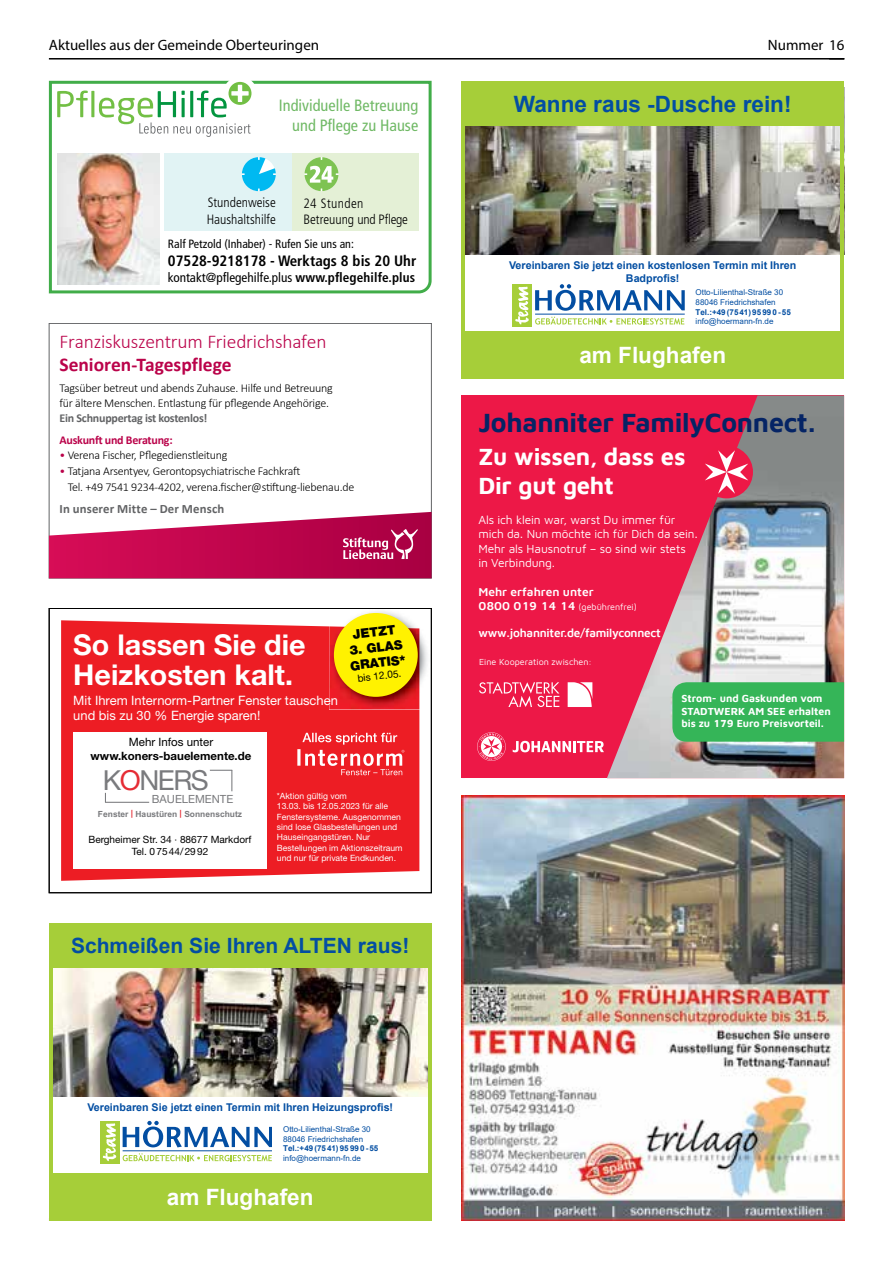
<style>
.page{position:relative;width:893px;height:1263px;background:#fff}
.page>*{position:absolute;margin:0;border:0;box-sizing:border-box;transform-origin:0 0}
.t1{font:700 28.65px/30.2px "Helvetica Neue LT";color:#fff}
.t2{font:27.6px "Helvetica Neue LT";letter-spacing:-.05em;color:#797a7d}
.t3{font:700 27px "Maven Johanniter";letter-spacing:-.01em;color:#052465}
.t4{font:700 24px/28.8px "Maven Johanniter";letter-spacing:-.01em;color:#fff}
.t5{font:700 22.5px "Arial";color:#fff}
.t6{font:700 22.5px "Arial";color:#034ea2}
.t7{font:700 21px "Arial";color:#034ea2}
.t8{font:300 19.5px "Calibri";letter-spacing:-.01em;color:#ba034a}
.t9{font:700 19.5px "Calibri";color:#ba034a}
.t10{font:condensed 16.35px/19.6px "Frutiger LT Std";color:#70b965;text-align:right}
.t11{font:15px "Myriad Pro";color:#000}
.t12{font:700 condensed 15px "Frutiger LT Std";color:#000}
.t13{font:300 condensed 13.5px/16.2px "Frutiger LT Std";color:#000}
.t14{font:condensed 13.2px "Frutiger LT Std";color:#000}
.t15{font:12.9px/15.5px "Helvetica Neue LT";color:#fff}
.t16{font:900 12.9px/15.5px "Helvetica Neue LT";color:#000}
.t17{font:700 12.75px "Calibri";letter-spacing:.015em;color:#626365}
.t18{font:300 12px/15px "Calibri";letter-spacing:-.02em;color:#000}
.t19{font:12px/14.4px "Maven Johanniter";letter-spacing:-.01em;color:#fff}
.t20{font:condensed 12px "Frutiger LT Std";color:#000}
.t21{font:600 12px "Maven Johanniter";letter-spacing:-.02em;color:#fff}
.t22{font:700 12px "Calibri";letter-spacing:-.02em;color:#626365}
.t23{font:700 12px "Calibri";letter-spacing:-.02em;color:#ba034a}
.t24{font:600 12px "Maven Johanniter";color:#fff}
.t25{font:700 11.55px "Helvetica Neue";color:#000}
.t26{font:11.55px "Helvetica Neue";color:#000}
.t27{font:11.25px "Helvetica Neue LT";color:#797a7d}
.t28{font:700 10.65px/12.8px "Arial";color:#034ea2;text-align:center}
.t29{font:700 10.5px/12.6px "Maven Johanniter";color:#fff}
.t30{font:10.05px/12px "Helvetica Neue LT";color:#000;text-align:center}
.t31{font:9px "Maven Johanniter";color:#fff}
.t32{font:8.55px/10.4px "Helvetica Neue";color:#fff}
.t33{font:700 8.4px "Arial";color:#797a7d}
.t34{font:7.95px/9.6px "Arial";color:#034ea2}
.t35{font:700 7.95px "Arial";color:#034ea2}
.s1{font-weight:700}
.s2{color:#ba034a}
.s3{color:#e52c34}
.s4{font-family:"PT Sans"}
.s5{font-size:11.1px}
.s6{font-weight:600;font-size:12px}
</style>
<div class="page">
<hr style="left:49px;top:58px;width:795px;height:2px;background:#000">
<svg style="left:829px;top:59px;width:15px;height:1px"></svg>
<svg style="left:49px;top:81px;width:383px;height:212px"></svg>
<div style="left:291px;top:153px;width:128px;height:78px;background:#e4f0d6"></div>
<svg style="left:305px;top:157px;width:33px;height:34px"></svg>
<div style="left:164px;top:153px;width:127px;height:78px;background:#e1f3f4"></div>
<svg style="left:242px;top:157px;width:34px;height:35px"></svg>
<svg style="left:57px;top:91px;width:31px;height:26px"></svg>
<hr style="left:91px;top:91px;width:3px;height:26px;background:#72bf44">
<svg style="left:99px;top:81px;width:158px;height:56px"></svg>
<svg style="left:49px;top:512px;width:383px;height:66px"></svg>
<img style="left:465px;top:126px;width:375px;height:129px">
<div style="left:461px;top:331px;width:383px;height:47px;background:#a6ce39"></div>
<hr style="left:461px;top:115px;width:4px;height:236px;background:#a6ce39">
<hr style="left:840px;top:109px;width:4px;height:235px;background:#a6ce39">
<div style="left:461px;top:81px;width:383px;height:45px;background:#a6ce39"></div>
<div style="left:512px;top:284px;width:20px;height:43px;background:#a6ce39"></div>
<svg style="left:515px;top:284px;width:169px;height:41px"></svg>
<img style="left:52px;top:968px;width:376px;height:129px">
<div style="left:49px;top:1173px;width:383px;height:47px;background:#a6ce39"></div>
<hr style="left:49px;top:957px;width:3px;height:235px;background:#a6ce39">
<hr style="left:428px;top:951px;width:4px;height:235px;background:#a6ce39">
<div style="left:49px;top:923px;width:383px;height:45px;background:#a6ce39"></div>
<svg style="left:123px;top:1121px;width:149px;height:26px"></svg>
<hr style="left:123px;top:1150px;width:149px;height:1px;background:#034ea2">
<svg style="left:123px;top:1153px;width:149px;height:8px"></svg>
<div style="left:100px;top:1121px;width:19px;height:43px;background:#a6ce39"></div>
<svg style="left:103px;top:1123px;width:14px;height:38px"></svg>
<img style="left:461px;top:795px;width:383px;height:425px">
<div style="left:461px;top:395px;width:383px;height:383px;background:#ed1847"></div>
<img style="left:607px;top:395px;width:237px;height:383px">
<div style="left:672px;top:682px;width:172px;height:60px;background:#35b558"></div>
<div style="left:700px;top:446px;width:53px;height:52px;background:#ed1846;border-radius:50%"></div>
<svg style="left:705px;top:450px;width:43px;height:44px"></svg>
<svg style="left:513px;top:741px;width:91px;height:11px"></svg>
<svg style="left:477px;top:732px;width:29px;height:29px"></svg>
<svg style="left:479px;top:682px;width:80px;height:25px"></svg>
<svg style="left:568px;top:682px;width:24px;height:25px"></svg>
<div style="left:61px;top:620px;width:358px;height:261px;background:#ed1d24"></div>
<div style="left:73px;top:732px;width:194px;height:136px;background:#fff"></div>
<svg style="left:297px;top:733px;width:107px;height:42px;background:#f04f55"></svg>
<svg style="left:210px;top:770px;width:22px;height:21px"></svg>
<hr style="left:105px;top:802px;width:44px;height:1px;background:#797a7d">
<img style="left:329px;top:611px;width:98px;height:98px">
<img style="left:329px;top:626px;width:90px;height:83px">
<div style="left:334px;top:613px;width:84px;height:84px;background:#fff200;border-radius:50%"></div>
<div style="left:49px;top:608px;width:383px;height:285px;border:1px solid #000"></div>
<p class="t11" style="left:49px;top:35px;width:272px">Aktuelles aus der Gemeinde Oberteuringen</p>
<p class="t11" style="left:768px;top:35px;width:78px">Nummer 16</p>
<h3 class="t10" style="left:279px;top:96px;width:141px">Individuelle Betreuung und Pflege zu Hause</h3>
<p class="t13" style="left:207px;top:195px;width:71px">Stundenweise<br>Haushaltshilfe</p>
<p class="t20" style="left:168px;top:237px;width:187px">Ralf Petzold (Inhaber) - Rufen Sie uns an:</p>
<p class="t12" style="left:168px;top:252px;width:250px">07528-9218178 - Werktags 8 bis 20 Uhr</p>
<p class="t14" style="left:168px;top:270px;width:249px">kontakt@pflegehilfe.plus <span class="s1">www.pflegehilfe.plus</span></p>
<p class="t13" style="left:303px;top:195px;width:106px">24 Stunden<br>Betreuung und Pflege</p>
<h3 class="t8" style="left:60px;top:335px;width:268px">Franziskuszentrum Friedrichshafen</h3>
<h3 class="t9" style="left:60px;top:358px;width:174px">Senioren-Tagespflege</h3>
<p class="t18" style="left:60px;top:382px;width:275px">Tagsüber betreut und abends Zuhause. Hilfe und Betreuung für ältere Menschen. Entlastung für pflegende Angehörige.</p>
<p class="t22" style="left:60px;top:414px;width:149px">Ein Schnuppertag ist kostenlos!</p>
<p class="t23" style="left:60px;top:435px;width:115px">Auskunft und Beratung:</p>
<p class="t18" style="left:60px;top:449px;width:170px"><span class="s2">•</span> Verena Fischer, Pflegedienstleitung</p>
<p class="t18" style="left:68px;top:464px;width:288px;line-height:15.8px;text-indent:-8px"><span class="s2">•</span> Tatjana Arsentyev, Gerontopsychiatrische Fachkraft<br>Tel. +49 7541 9234-4202, verena.fischer@stiftung-liebenau.de</p>
<p class="t17" style="left:60px;top:504px;width:166px">In unserer Mitte – Der Mensch</p>
<p class="t16" style="left:352px;top:627px;width:45px;rotate:-7deg">JETZT</p>
<p class="t16" style="left:347px;top:643px;width:57px;rotate:-7deg">3. GLAS<br>GRATIS*</p>
<p class="t30" style="left:357px;top:672px;width:45px;rotate:-7deg">bis 12.05.</p>
<h1 class="t1" style="left:73px;top:629px;width:234px">So lassen Sie die<br>Heizkosten kalt.</h1>
<p class="t15" style="left:73px;top:692px;width:266px">Mit Ihrem Internorm-Partner Fenster tauschen und bis zu 30 % Energie sparen!</p>
<p class="t26" style="left:129px;top:735px;width:86px">Mehr Infos unter</p>
<p class="t25" style="left:91px;top:749px;width:162px">www.koners-bauelemente.de</p>
<p class="t32" style="left:277px;top:790px;width:127px">*Aktion gültig vom<br>13.03. bis 12.05.2023 für alle<br>Fenstersysteme. Ausgenommen sind lose Glasbestellungen und<br>Hauseingangstüren. Nur<br>Bestellungen im Aktionszeitraum und nur für private Endkunden.</p>
<h2 class="t2" style="left:103px;top:764px;width:108px">K<span class="s3">O</span>NERS</h2>
<p class="t27" style="left:152px;top:792px;width:83px">BAUELEMENTE</p>
<p class="t33" style="left:98px;top:808px;width:146px">Fenster <span class="s3">|</span> Haustüren <span class="s3">|</span> Sonnenschutz</p>
<p class="t30" style="left:88px;top:834px;width:165px">Bergheimer Str. 34 <span class="s4">·</span> 88677 Markdorf<br>Tel. 07544/2992</p>
<h3 class="t7" style="left:71px;top:938px;width:340px">Schmeißen Sie Ihren ALTEN raus!</h3>
<p class="t28" style="left:87px;top:1102px;width:307px">Vereinbaren Sie jetzt einen Termin mit Ihren Heizungsprofis!</p>
<p class="t34" style="left:283px;top:1125px;width:89px">Otto-Lilienthal-Straße 30<br>88046 Friedrichshafen</p>
<p class="t35" style="left:283px;top:1145px;width:97px">Tel.:+49 (7541) 95 99 0 - 55</p>
<p class="t34" style="left:283px;top:1154px;width:79px">info@hoermann-fn.de</p>
<h3 class="t5" style="left:167px;top:1188px;width:148px">am Flughafen</h3>
<h3 class="t6" style="left:514px;top:95px;width:279px">Wanne raus -Dusche rein!</h3>
<p class="t28" style="left:509px;top:260px;width:289px">Vereinbaren Sie jetzt einen kostenlosen Termin mit Ihren<br>Badprofis!</p>
<p class="t34" style="left:696px;top:289px;width:89px">Otto-Lilienthal-Straße 30<br>88046 Friedrichshafen</p>
<p class="t35" style="left:696px;top:309px;width:97px">Tel.:+49 (7541) 95 99 0 - 55</p>
<p class="t34" style="left:696px;top:317px;width:79px">info@hoermann-fn.de</p>
<h3 class="t5" style="left:579px;top:346px;width:148px">am Flughafen</h3>
<h3 class="t3" style="left:478px;top:413px;width:339px">Johanniter FamilyConnect.</h3>
<h3 class="t4" style="left:478px;top:445px;width:208px">Zu wissen, dass es<br>Dir gut geht</h3>
<p class="t19" style="left:478px;top:514px;width:221px">Als ich klein war, warst Du immer für mich da. Nun möchte ich für Dich da sein.<br>Mehr als Hausnotruf – so sind wir stets in Verbindung<span class="s5">.</span></p>
<p class="t24" style="left:478px;top:587px;width:117px">Mehr erfahren unter</p>
<p class="t31" style="left:478px;top:604px;width:160px"><span class="s6">0800 019 14 14</span> (gebührenfrei)</p>
<p class="t21" style="left:478px;top:628px;width:184px">www.johanniter.de/familyconnect</p>
<p class="t31" style="left:479px;top:658px;width:114px">Eine Kooperation zwischen:</p>
<p class="t29" style="left:681px;top:693px;width:151px">Strom- und Gaskunden vom<br>StaDtwerk am See erhalten bis zu 179 euro Preisvorteil.</p>
</div>
